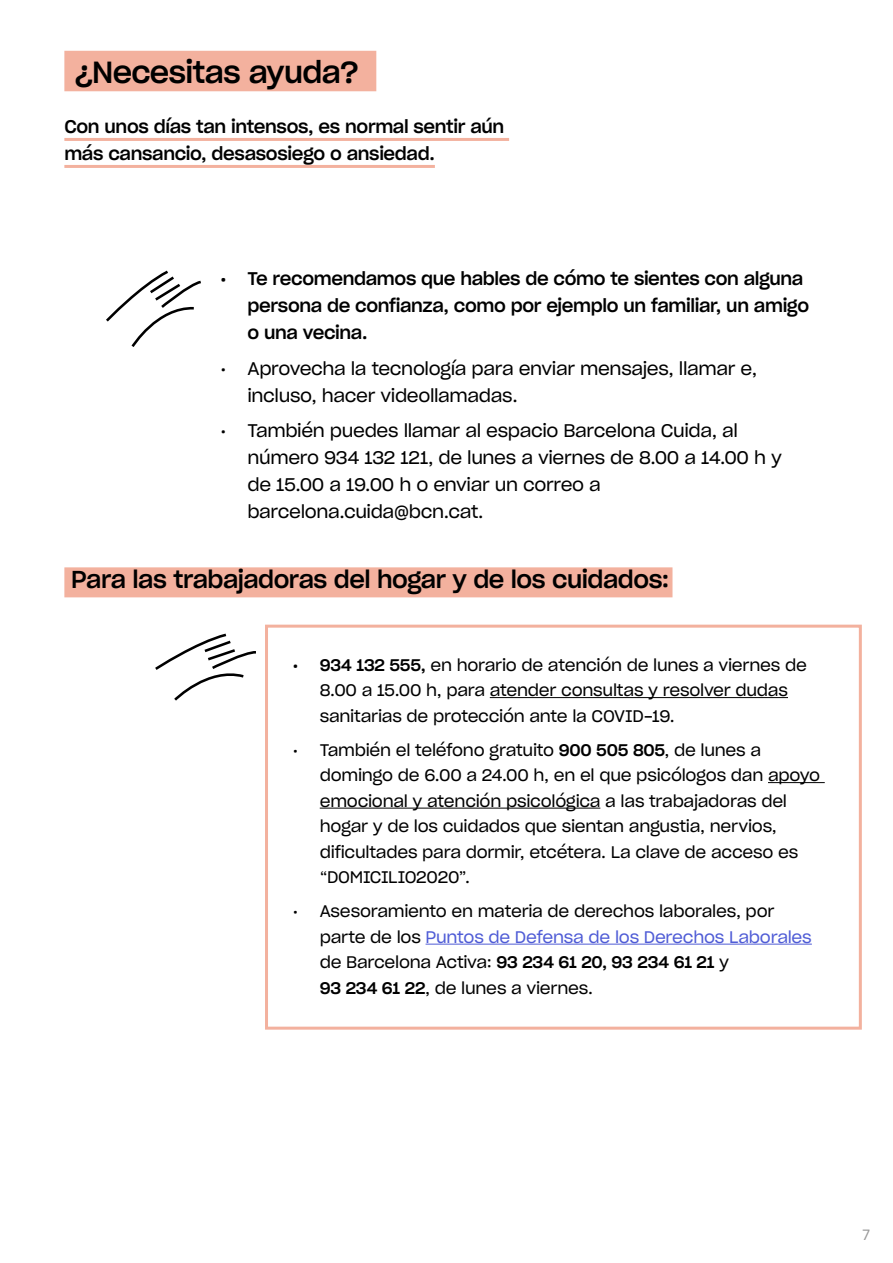
<style>
.page{position:relative;width:893px;height:1263px;background:#fff}
.page>*{position:absolute;margin:0;border:0;box-sizing:border-box;transform-origin:0 0}
.t1{font:30px "Sharp Grotesk Medium 20";letter-spacing:-.02em;color:#000}
.t2{font:24px "Sharp Grotesk Medium 20";letter-spacing:-.02em;color:#000}
.t3{font:18px/27px "Sharp Grotesk Book 20";letter-spacing:-.02em;color:#000}
.t4{font:18px/27px "Sharp Grotesk Medium 20";letter-spacing:-.02em;color:#000}
.t5{font:16.5px/25.5px "Sharp Grotesk Book 20";letter-spacing:-.015em;color:#000}
.t6{font:15px "Akkurat";color:#999}
.s1{font-family:"Sharp Grotesk Medium 20"}
.s2{color:#4f5cd6}
</style>
<div class="page">
<div style="left:64px;top:51px;width:312px;height:40px;background:#f3b19e"></div>
<hr style="left:64px;top:138px;width:445px;height:3px;background:#f3b19e">
<hr style="left:64px;top:165px;width:371px;height:3px;background:#f3b19e">
<div style="left:64px;top:567px;width:608px;height:30px;background:#f3b19e"></div>
<svg style="left:106px;top:270px;width:95px;height:77px"></svg>
<hr style="left:490px;top:697px;width:298px;height:1px;background:#000">
<hr style="left:768px;top:782px;width:57px;height:1px;background:#000">
<hr style="left:320px;top:808px;width:280px;height:1px;background:#000">
<hr style="left:426px;top:944px;width:386px;height:1px;background:#4f5cd6">
<svg style="left:155px;top:633px;width:101px;height:68px"></svg>
<div style="left:265px;top:625px;width:597px;height:405px;border:3px solid #f3b19e"></div>
<h1 class="t1" style="left:73px;top:47px;width:288px">¿Necesitas ayuda?</h1>
<p class="t4" style="left:64px;top:112px;width:441px">Con unos días tan intensos, es normal sentir aún más cansancio, desasosiego o ansiedad.</p>
<p class="t4" style="left:247px;top:264px;width:563px;text-indent:-27px">• Te recomendamos que hables de cómo te sientes con alguna persona de confianza, como por ejemplo un familiar, un amigo o una vecina.</p>
<p class="t3" style="left:247px;top:353px;width:511px;text-indent:-27px">• Aprovecha la tecnología para enviar mensajes, llamar e, incluso, hacer videollamadas.</p>
<p class="t3" style="left:247px;top:416px;width:536px;text-indent:-27px">• También puedes llamar al espacio Barcelona Cuida, al número 934 132 121, de lunes a viernes de 8.00 a 14.00 h y de 15.00 a 19.00 h o enviar un correo a barcelona.cuida@bcn.cat.</p>
<h2 class="t2" style="left:71px;top:559px;width:599px">Para las trabajadoras del hogar y de los cuidados:</h2>
<p class="t5" style="left:320px;top:651px;width:489px;text-indent:-27px"><span class="s1">• 934 132 555,</span> en horario de atención de lunes a viernes de<br>8.00 a 15.00 h, para atender consultas y resolver dudas sanitarias de protección ante la COVID-19.</p>
<p class="t5" style="left:320px;top:736px;width:502px;text-indent:-27px">• También el teléfono gratuito <span class="s1">900 505 805</span>, de lunes a domingo de 6.00 a 24.00 h, en el que psicólogos dan apoyo emocional y atención psicológica a las trabajadoras del hogar y de los cuidados que sientan angustia, nervios, dificultades para dormir, etcétera. La clave de acceso es “DOMICILIO2020”.</p>
<p class="t5" style="left:320px;top:898px;width:494px;text-indent:-27px">• Asesoramiento en materia de derechos laborales, por parte de los <span class="s2">Puntos de Defensa de los Derechos Laborales </span>de Barcelona Activa: <span class="s1">93 234 61 20, 93 234 61 21</span> y<br><span class="s1">93 234 61 22</span>, de lunes a viernes.</p>
<p class="t6" style="left:862px;top:1226px;width:10px">7</p>
</div>
